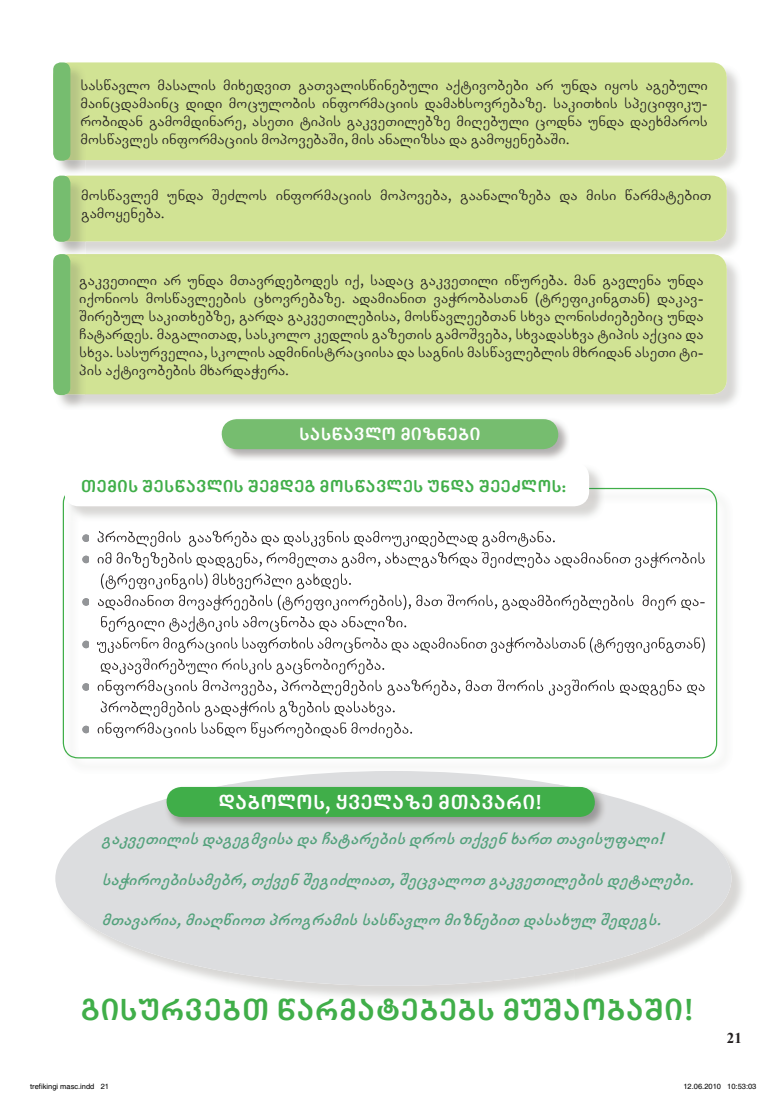
<style>
.page{position:relative;width:780px;height:1093px;background:#fff}
.page>*{position:absolute;margin:0;border:0;box-sizing:border-box;transform-origin:0 0}
.t1{font:700 30px "Kolhety New";color:#40ae49}
.t2{font:700 20px "Kolhety New";color:#fff}
.t3{font:700 17.5px "Kolhety New";color:#fff}
.t4{font:16.88px "Kolhety Normal New Bold Italic";color:#52a17b}
.t5{font:700 16.88px "Kolhety New";color:#40ae49}
.t6{font:15px/18px "Kolhety Normal New";color:#231f20;text-align:justify}
.t7{font:700 15px "Times New Roman";color:#231f20}
.t8{font:7.5px "Helvetica";color:#000}
</style>
<div class="page">
<img style="left:699px;top:257px;width:39px;height:149px">
<div style="left:53px;top:254px;width:673px;height:140px;background:#d1e394;border-radius:15px"></div>
<img style="left:55px;top:393px;width:31px;height:14px">
<img style="left:67px;top:258px;width:19px;height:136px">
<div style="left:53px;top:254px;width:17px;height:141px;background:#76bd6f;border-radius:8px"></div>
<img style="left:86px;top:64px;width:653px;height:108px">
<div style="left:53px;top:62px;width:673px;height:98px;background:#d1e394;border-radius:15px"></div>
<img style="left:56px;top:160px;width:30px;height:17px">
<img style="left:67px;top:64px;width:15px;height:96px">
<div style="left:53px;top:62px;width:17px;height:99px;background:#76bd6f;border-radius:8px"></div>
<img style="left:86px;top:177px;width:653px;height:77px">
<div style="left:53px;top:176px;width:673px;height:65px;background:#d1e394;border-radius:15px"></div>
<img style="left:55px;top:233px;width:31px;height:22px">
<img style="left:55px;top:254px;width:14px;height:3px">
<div style="left:53px;top:176px;width:17px;height:66px;background:#76bd6f;border-radius:8px"></div>
<img style="left:376px;top:501px;width:342px;height:271px">
<svg style="left:63px;top:488px;width:654px;height:270px"></svg>
<img style="left:65px;top:469px;width:539px;height:52px">
<img style="left:588px;top:488px;width:16px;height:9px">
<div style="left:64px;top:462px;width:525px;height:44px;background:#fff;border-radius:15px"></div>
<img style="left:655px;top:810px;width:66px;height:38px">
<img style="left:704px;top:848px;width:39px;height:91px">
<img style="left:660px;top:920px;width:44px;height:39px">
<img style="left:99px;top:931px;width:130px;height:51px">
<img style="left:574px;top:944px;width:87px;height:39px">
<div style="left:55px;top:771px;width:676px;height:214px;background:#dcdddf;border-radius:50%"></div>
<img style="left:167px;top:784px;width:439px;height:43px">
<div style="left:166px;top:787px;width:428px;height:30px;background:#40ae49;border-radius:15px"></div>
<img style="left:221px;top:419px;width:347px;height:40px">
<div style="left:222px;top:419px;width:336px;height:30px;background:#76bd6f;border-radius:15px"></div>
<p class="t6" style="left:80px;top:77px;width:629px">SASWAVLO MASALIS MIXEDVIT GATVALISWINEBULI AQTIVOBEBI AR UNDA IYOS AGEBULI MAINCDAMAINC DIDI MOCULOBIS INFORMACIIS DAMAXSOVREBAZE. SAKITXIS SPECIFIKU-ROBIDAN GAMOMDINARE, ASETI TIPIS GAKVETILEBZE MIREBULI CODNA UNDA DAEXMAROS MOSWAVLES INFORMACIIS MOPOVEBASI, MIS ANALIZSA DA GAMOYENEBASI.</p>
<p class="t6" style="left:81px;top:187px;width:631px">MOSWAVLEM UNDA SEZLOS INFORMACIIS MOPOVEBA, GAANALIZEBA DA MISI WARMATEBIT<br>GAMOYENEBA.</p>
<p class="t6" style="left:79px;top:272px;width:626px">GAKVETILI AR UNDA MTAVRDEBODES IQ, SADAC GAKVETILI IWUREBA. MAN GAVLENA UNDA IQONIOS MOSWAVLEEBIS CXOVREBAZE. ADAMIANIT VAWROBASTAN (TREFIKINGTAN) DAKAV-SIREBUL SAKITXEBZE, GARDA GAKVETILEBISA, MOSWAVLEEBTAN SXVA RONISZIEBEBIC UNDA CATARDES. MAGALITAD, SASKOLO KEDLIS GAZETIS GAMOSVEBA, SXVADASXVA TIPIS AQCIA DA SXVA. SASURVELIA, SKOLIS ADMINISTRACIISA DA SAGNIS MASWAVLEBLIS MXRIDAN ASETI TI-PIS AQTIVOBEBIS MXARDAWERA.</p>
<p class="t3" style="left:299px;top:426px;width:183px">SASWAVLO MIZNEBI</p>
<p class="t5" style="left:81px;top:478px;width:487px">TEMIS SESWAVLIS SEMDEG MOSWAVLES UNDA SEEZLOS:</p>
<h2 class="t2" style="left:218px;top:792px;width:325px">DABOLOS, YVELAZE MTAVARI!</h2>
<p class="t4" style="left:102px;top:830px;width:563px">GAKVETILIS DAGEGMVISA DA CATAREBIS DROS TQVEN XART TAVISUFALI!</p>
<p class="t4" style="left:102px;top:871px;width:593px">SAWIROEBISAMEBR, TQVEN SEGIZLIAT, SECVALOT GAKVETILEBIS DETALEBI.</p>
<p class="t4" style="left:102px;top:911px;width:561px">MTAVARIA, MIARWIOT PROGRAMIS SASWAVLO MIZNEBIT DASAXUL SEDEGS.</p>
<h1 class="t1" style="left:80px;top:995px;width:614px">GISURVEBT WARMATEBEBS MUSAOBASI!</h1>
<p class="t7" style="left:727px;top:1027px;width:16px">21</p>
<p class="t8" style="left:30px;top:1082px;width:80px">trefikingi masc.indd 21</p>
<p class="t8" style="left:683px;top:1082px;width:74px">12.06.2010 10:53:03</p>
</div>
